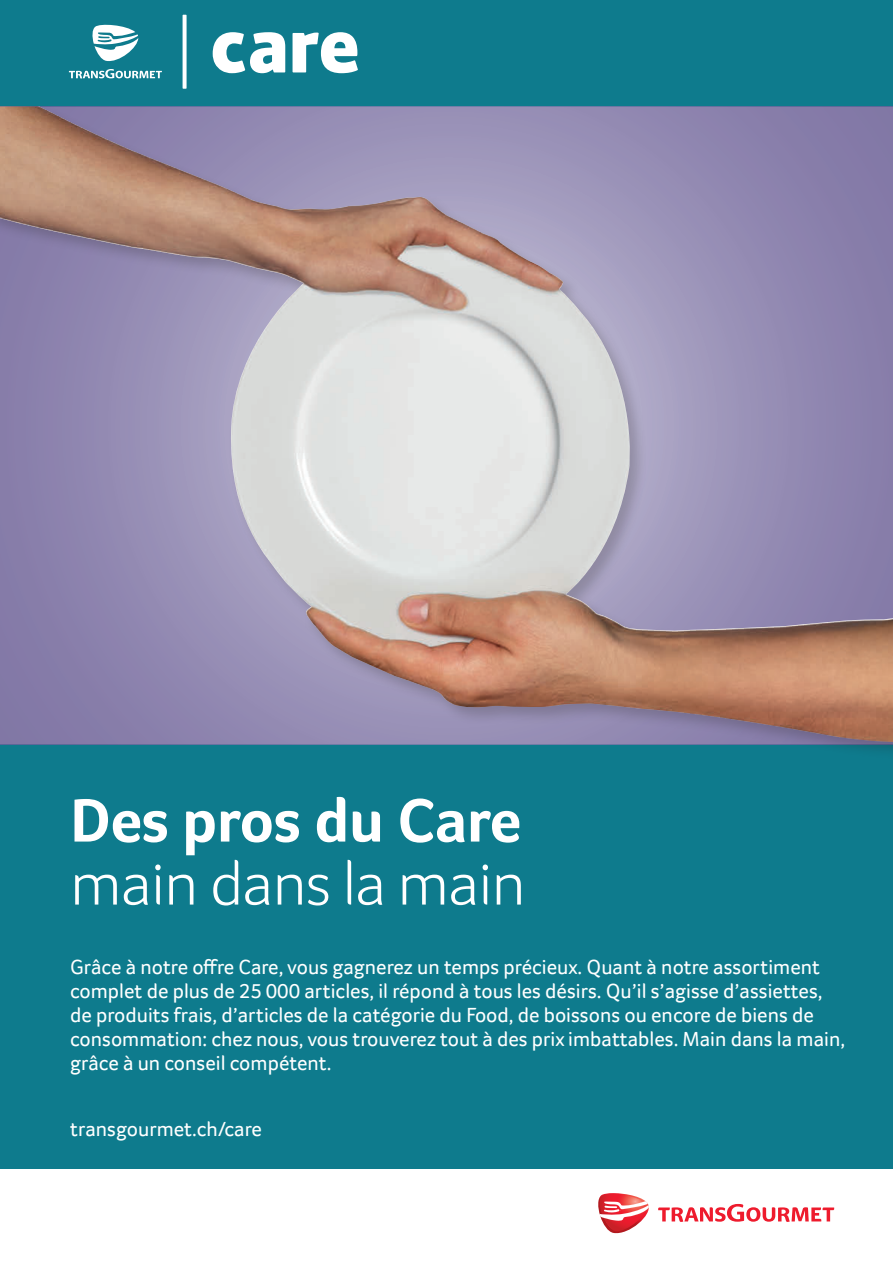
<style>
.page{position:relative;width:893px;height:1263px;background:#fff}
.page>*{position:absolute;margin:0;border:0;box-sizing:border-box;transform-origin:0 0}
.t1{font:300 63px "Transgourmet";letter-spacing:-.01em;color:#fff}
.t2{font:700 63px "Transgourmet";letter-spacing:-.01em;color:#fff}
.t3{font:21px/24px "Transgourmet";color:#fff}
</style>
<div class="page">
<div style="left:0;top:744px;width:893px;height:425px;background:#0e7b8d"></div>
<div style="left:0;top:0;width:893px;height:106px;background:#0e7b8d"></div>
<svg style="left:183px;top:15px;width:4px;height:74px"></svg>
<svg style="left:213px;top:32px;width:145px;height:41px"></svg>
<svg style="left:92px;top:24px;width:46px;height:38px"></svg>
<svg style="left:69px;top:69px;width:93px;height:10px"></svg>
<svg style="left:598px;top:1193px;width:236px;height:41px"></svg>
<div style="left:0;top:103px;width:893px;height:657px;background:#231f20;opacity:.22"></div>
<img style="left:0;top:106px;width:893px;height:636px">
<h1 class="t2" style="left:70px;top:783px;width:453px">Des pros du Care</h1>
<h1 class="t1" style="left:70px;top:847px;width:457px">main dans la main</h1>
<p class="t3" style="left:70px;top:954px;width:776px">Grâce à notre offre Care, vous gagnerez un temps précieux. Quant à notre assortiment complet de plus de 25 000 articles, il répond à tous les désirs. Qu’il s’agisse d’assiettes, de produits frais, d’articles de la catégorie du Food, de boissons ou encore de biens de consommation: chez nous, vous trouverez tout à des prix imbattables. Main dans la main, grâce à un conseil compétent.</p>
<p class="t3" style="left:70px;top:1116px;width:193px">transgourmet.ch/care</p>
</div>
